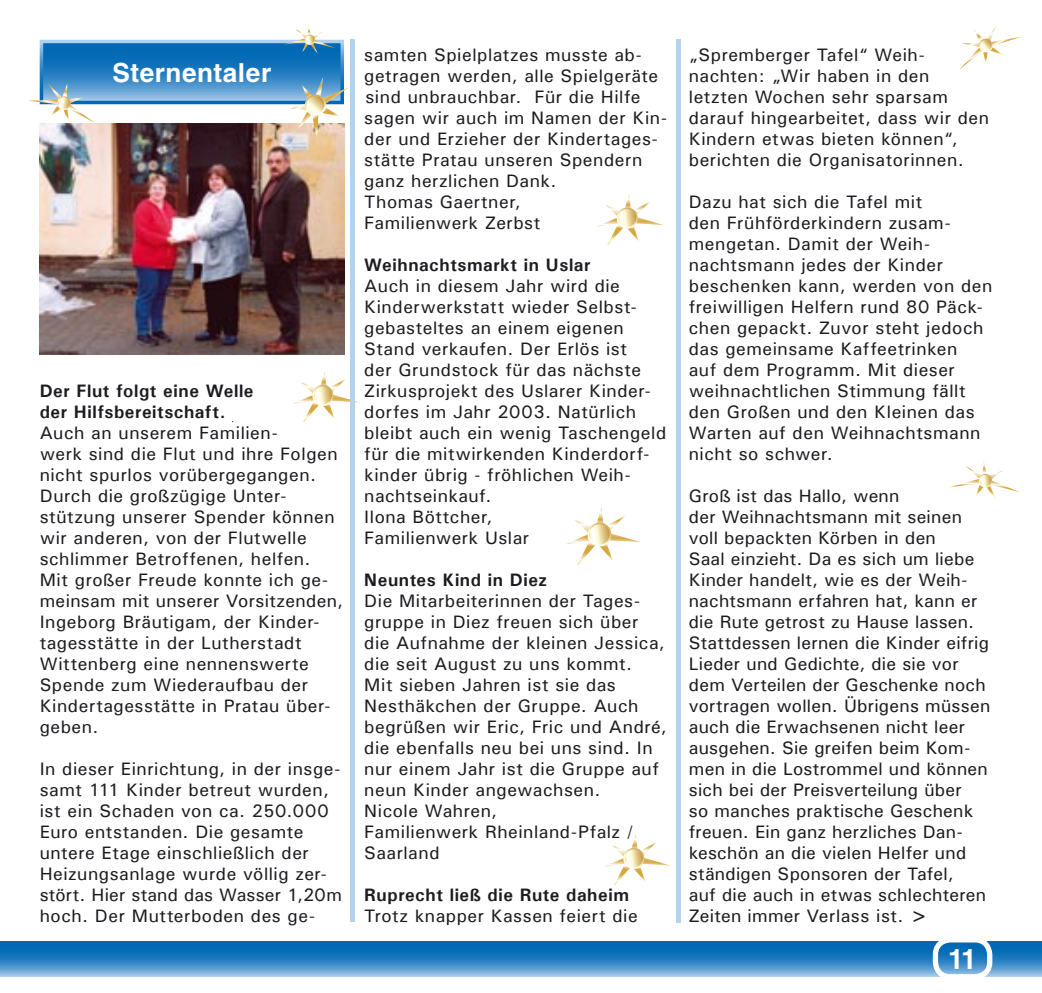
<style>
.page{position:relative;width:1042px;height:993px;background:#fff}
.page>*{position:absolute;margin:0;border:0;box-sizing:border-box;transform-origin:0 0}
.t1{font:700 28px "Helvetica";color:#fff}
.t2{font:700 26.25px "Helvetica";letter-spacing:.02em;color:#fff}
.Mengentext{font:500 18.03px/21px "Univers";letter-spacing:.03em;color:#1b1c20}
.Mengentext-2{font:700 18.03px/21px "Univers";letter-spacing:.035em;color:#1b1c20}
.s1{font-weight:700}
</style>
<div class="page">
<svg style="left:0;top:941px;width:1042px;height:34px;background:#2c82c2"></svg>
<svg style="left:45px;top:45px;width:294px;height:54px;background:#2980c1"></svg>
<img style="left:40px;top:124px;width:304px;height:231px">
<svg style="left:28px;top:83px;width:67px;height:41px"></svg>
<svg style="left:290px;top:77px;width:58px;height:64px"></svg>
<svg style="left:950px;top:461px;width:70px;height:38px"></svg>
<svg style="left:979px;top:474px;width:12px;height:13px"></svg>
<svg style="left:566px;top:507px;width:74px;height:58px"></svg>
<svg style="left:293px;top:371px;width:66px;height:50px"></svg>
<svg style="left:959px;top:27px;width:62px;height:43px"></svg>
<svg style="left:283px;top:25px;width:53px;height:29px"></svg>
<svg style="left:305px;top:35px;width:9px;height:9px"></svg>
<svg style="left:598px;top:194px;width:65px;height:50px"></svg>
<svg style="left:604px;top:834px;width:66px;height:50px"></svg>
<div style="left:350px;top:39px;width:5px;height:882px;background:#b3d2ee"></div>
<div style="left:676px;top:39px;width:5px;height:883px;background:#b3d2ee"></div>
<svg style="left:930px;top:941px;width:65px;height:35px"></svg>
<p class="t2" style="left:112px;top:57px;width:160px">Sternentaler</p>
<p class="Mengentext-2" style="left:40px;top:380px;width:215px">Der Flut folgt eine Welle der Hilfsbereitschaft.</p>
<p class="Mengentext" style="left:40px;top:422px;width:299px">Auch an unserem Familien-<br>werk sind die Flut und ihre Folgen nicht spurlos vorübergegangen.<br>Durch die großzügige Unter&shy;stützung unserer Spender können wir anderen, von der Flutwelle schlimmer Betroffenen, helfen.</p>
<p class="Mengentext" style="left:40px;top:569px;width:305px">Mit großer Freude konnte ich ge&shy;meinsam mit unserer Vorsitzenden,<br>Ingeborg Bräutigam, der Kinder&shy;tagesstätte in der Lutherstadt<br>Wittenberg eine nennenswerte<br>Spende zum Wiederaufbau der<br>Kindertagesstätte in Pratau über&shy;geben.</p>
<p class="Mengentext" style="left:40px;top:758px;width:304px">In dieser Einrichtung, in der insge&shy;samt 111 Kinder betreut wurden, ist ein Schaden von ca. 250.000<br>Euro entstanden. Die gesamte untere Etage einschließlich der<br>Heizungsanlage wurde völlig zer&shy;stört. Hier stand das Wasser 1,20m hoch. Der Mutterboden des ge-</p>
<p class="Mengentext" style="left:364px;top:44px;width:304px">samten Spielplatzes musste ab&shy;getragen werden, alle Spielgeräte sind unbrauchbar. Für die Hilfe sagen wir auch im Namen der Kin&shy;der und Erzieher der Kindertages&shy;stätte Pratau unseren Spendern ganz herzlichen Dank.</p>
<p class="Mengentext" style="left:364px;top:191px;width:158px">Thomas Gaertner,</p>
<p class="Mengentext" style="left:364px;top:212px;width:178px">Familienwerk Zerbst</p>
<p class="Mengentext-2" style="left:364px;top:254px;width:228px">Weihnachtsmarkt in Uslar</p>
<p class="Mengentext" style="left:364px;top:275px;width:304px">Auch in diesem Jahr wird die<br>Kinderwerkstatt wieder Selbst&shy;gebasteltes an einem eigenen<br>Stand verkaufen. Der Erlös ist<br>der Grundstock für das nächste<br>Zirkusprojekt des Uslarer Kinder&shy;dorfes im Jahr 2003. Natürlich bleibt auch ein wenig Taschengeld für die mitwirkenden Kinderdorf&shy;kinder übrig - fröhlichen Weih&shy;nachtseinkauf.</p>
<p class="Mengentext" style="left:364px;top:506px;width:130px">Ilona Böttcher,</p>
<p class="Mengentext" style="left:364px;top:527px;width:166px">Familienwerk Uslar</p>
<p class="Mengentext-2" style="left:364px;top:569px;width:184px">Neuntes Kind in Diez</p>
<p class="Mengentext" style="left:364px;top:590px;width:304px">Die Mitarbeiterinnen der Tages&shy;gruppe in Diez freuen sich über die Aufnahme der kleinen Jessica, die seit August zu uns kommt.<br>Mit sieben Jahren ist sie das<br>Nesthäkchen der Gruppe. Auch begrüßen wir Eric, Fric und André, die ebenfalls neu bei uns sind. In nur einem Jahr ist die Gruppe auf neun Kinder angewachsen.</p>
<p class="Mengentext" style="left:364px;top:800px;width:270px">Nicole Wahren,<br>Familienwerk Rheinland-Pfalz /<br>Saarland</p>
<p class="Mengentext-2" style="left:364px;top:884px;width:266px">Ruprecht ließ die Rute daheim</p>
<p class="Mengentext" style="left:364px;top:905px;width:275px">Trotz knapper Kassen feiert die</p>
<p class="Mengentext" style="left:689px;top:44px;width:302px">„Spremberger Tafel“ Weih&shy;nachten: „Wir haben in den letzten Wochen sehr sparsam darauf hingearbeitet, dass wir den<br>Kindern etwas bieten können“, berichten die Organisatorinnen.</p>
<p class="Mengentext" style="left:689px;top:191px;width:305px">Dazu hat sich die Tafel mit<br>den Frühförderkindern zusam&shy;mengetan. Damit der Weih&shy;nachtsmann jedes der Kinder beschenken kann, werden von den freiwilligen Helfern rund 80 Päck&shy;chen gepackt. Zuvor steht jedoch das gemeinsame Kaffeetrinken<br>auf dem Programm. Mit dieser weihnachtlichen Stimmung fällt den Großen und den Kleinen das<br>Warten auf den Weihnachtsmann nicht so schwer.</p>
<p class="Mengentext" style="left:689px;top:485px;width:303px">Groß ist das Hallo, wenn<br>der Weihnachtsmann mit seinen voll bepackten Körben in den<br>Saal einzieht. Da es sich um liebe<br>Kinder handelt, wie es der Weih&shy;nachtsmann erfahren hat, kann er die Rute getrost zu Hause lassen.<br>Stattdessen lernen die Kinder eifrig<br>Lieder und Gedichte, die sie vor dem Verteilen der Geschenke noch vortragen wollen. Übrigens müssen auch die Erwachsenen nicht leer ausgehen. Sie greifen beim Kom&shy;men in die Lostrommel und können sich bei der Preisverteilung über<br>so manches praktische Geschenk freuen. Ein ganz herzliches Dan&shy;keschön an die vielen Helfer und ständigen Sponsoren der Tafel,<br>auf die auch in etwas schlechteren<br>Zeiten immer Verlass ist. <span class="s1">&gt;</span></p>
<p class="t1" style="left:948px;top:941px;width:30px">11</p>
</div>
